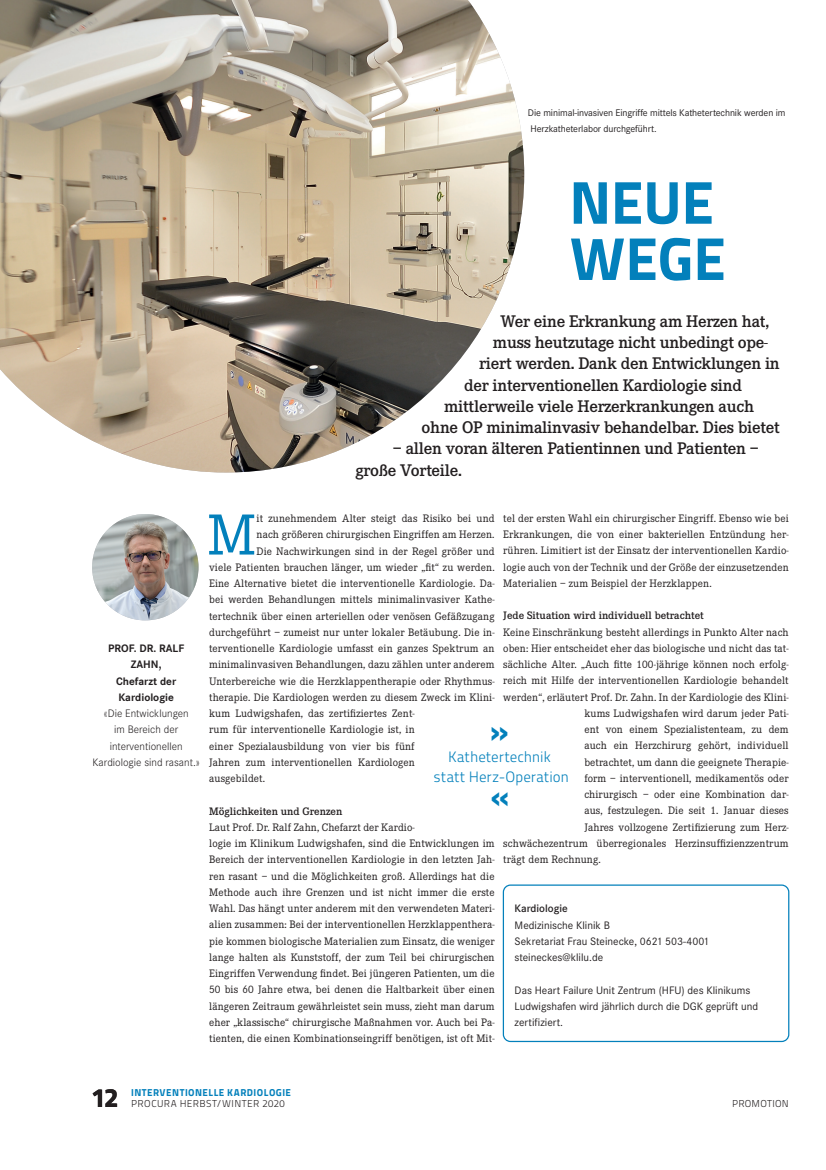
<style>
.page{position:relative;width:826px;height:1170px;background:#fff}
.page>*{position:absolute;margin:0;border:0;box-sizing:border-box;transform-origin:0 0}
.t1{font:60px/56.2px "Titillium Maps 26 L 999 wt";letter-spacing:-.01em;color:#0380bb}
.t2{font:60px "Corporate E";color:#0380bb}
.t3{font:32.5px "Titillium Maps 26 L 999 wt";color:#0380bb}
.t4{font:26.25px "Titillium Maps 26 L 999 wt";color:#231f20}
.t5{font:600 17.5px/21.2px "Corporate E";letter-spacing:-.015em;color:#231f20}
.t6{font:15px/20px "Titillium Maps 26 L 250 wt";letter-spacing:-.01em;color:#0380bb;text-align:center}
.t7{font:11.25px/16.2px "Corporate E";letter-spacing:.01em;color:#231f20}
.t8{font:11.25px/16.2px "Corporate S";color:#231f20}
.t9{font:300 11.25px/16.2px "Corporate S";color:#231f20;text-align:center}
.t10{font:600 11.25px "Corporate E";color:#231f20}
.t11{font:700 11.25px/16.2px "Corporate S";color:#231f20;text-align:center}
.t12{font:600 11.25px "Corporate S";color:#231f20}
.t13{font:10px/16.2px "Corporate S";letter-spacing:-.01em;color:#231f20}
.t14{font:10px "Titillium Maps 26 L 250 wt";letter-spacing:.035em;color:#231f20}
.t15{font:10px "Titillium Maps 26 L 999 wt";letter-spacing:.045em;color:#0380bb}
</style>
<div class="page">
<img style="left:0;top:0;width:524px;height:472px">
<img style="left:92px;top:514px;width:106px;height:106px;border-radius:53px">
<div style="left:503px;top:884px;width:286px;height:157px;border:1px solid #0380bb;border-radius:7px"></div>
<p class="t13" style="left:528px;top:104px;width:259px">Die minimal-invasiven Eingriffe mittels Kathetertechnik werden im<br>Herzkatheterlabor durchgeführt.</p>
<h1 class="t1" style="left:569px;top:171px;width:159px">NEUE<br>WEGE</h1>
<h3 class="t5" style="left:500px;top:311px;width:270px">Wer eine Erkrankung am Herzen hat,</h3>
<h3 class="t5" style="left:493px;top:332px;width:276px">muss heutzutage nicht unbedingt ope-</h3>
<h3 class="t5" style="left:479px;top:353px;width:302px">riert werden. Dank den Entwicklungen in</h3>
<h3 class="t5" style="left:464px;top:374px;width:279px">der interventionellen Kardiologie sind</h3>
<h3 class="t5" style="left:444px;top:396px;width:311px">mittlerweile viele Herzerkrankungen auch</h3>
<h3 class="t5" style="left:421px;top:417px;width:359px">ohne OP minimalinvasiv behandelbar. Dies bietet</h3>
<h3 class="t5" style="left:355px;top:438px;width:405px;text-indent:38px">– allen voran älteren Patientinnen und Patienten – große Vorteile.</h3>
<p class="t11" style="left:108px;top:639px;width:77px">PROF. DR. RALF<br>ZAHN,<br>Chefarzt der<br>Kardiologie</p>
<p class="t9" style="left:93px;top:705px;width:109px">«Die Entwicklungen<br>im Bereich der interventionellen<br>Kardiologie sind rasant.»</p>
<p class="t7" style="left:503px;top:510px;width:287px;text-align:justify">tel der ersten Wahl ein chirurgischer Eingriff. Ebenso wie bei Erkrankungen, die von einer bakteriellen Entzündung her&shy;rühren. Limitiert ist der Einsatz der interventionellen Kardio&shy;logie auch von der Technik und der Größe der einzusetzenden Materialien – zum Beispiel der Herzklappen.</p>
<p class="t10" style="left:503px;top:609px;width:202px">Jede Situation wird individuell betrachtet</p>
<p class="t7" style="left:503px;top:624px;width:287px">Keine Einschränkung besteht allerdings in Punkto Alter nach</p>
<p class="t7" style="left:503px;top:640px;width:287px">oben: Hier entscheidet eher das biologische und nicht das tat-</p>
<p class="t7" style="left:503px;top:656px;width:287px">sächliche Alter. „Auch fitte 100-jährige können noch erfolg-</p>
<p class="t7" style="left:503px;top:672px;width:287px">reich mit Hilfe der interventionellen Kardiologie behandelt</p>
<p class="t7" style="left:503px;top:689px;width:287px">werden“, erläutert Prof. Dr. Zahn. In der Kardiologie des Klini-</p>
<p class="t7" style="left:584px;top:705px;width:206px">kums Ludwigshafen wird darum jeder Pati-</p>
<p class="t7" style="left:584px;top:721px;width:206px">ent von einem Spezialistenteam, zu dem</p>
<p class="t7" style="left:584px;top:737px;width:206px">auch ein Herzchirurg gehört, individuell</p>
<p class="t7" style="left:584px;top:754px;width:206px">betrachtet, um dann die geeignete Therapie-</p>
<p class="t7" style="left:584px;top:770px;width:206px">form – interventionell, medikamentös oder</p>
<p class="t7" style="left:584px;top:786px;width:206px">chirurgisch – oder eine Kombination dar-</p>
<p class="t7" style="left:584px;top:802px;width:206px">aus, festzulegen. Die seit 1. Januar dieses</p>
<p class="t7" style="left:584px;top:819px;width:206px">Jahres vollzogene Zertifizierung zum Herz-</p>
<p class="t7" style="left:503px;top:835px;width:287px">schwächezentrum überregionales Herzinsuffizienzzentrum</p>
<p class="t7" style="left:503px;top:851px;width:99px">trägt dem Rechnung.</p>
<h1 class="t2" style="left:207px;top:502px;width:50px">M</h1>
<p class="t7" style="left:256px;top:510px;width:239px">it zunehmendem Alter steigt das Risiko bei und</p>
<p class="t7" style="left:256px;top:526px;width:239px">nach größeren chirurgischen Eingriffen am Herzen.</p>
<p class="t7" style="left:256px;top:543px;width:239px">Die Nachwirkungen sind in der Regel größer und</p>
<p class="t7" style="left:209px;top:559px;width:287px">viele Patienten brauchen länger, um wieder „fit“ zu werden.</p>
<p class="t7" style="left:209px;top:575px;width:287px">Eine Alternative bietet die interventionelle Kardiologie. Da-</p>
<p class="t7" style="left:209px;top:591px;width:287px">bei werden Behandlungen mittels minimalinvasiver Kathe-</p>
<p class="t7" style="left:209px;top:608px;width:287px">tertechnik über einen arteriellen oder venösen Gefäßzugang</p>
<p class="t7" style="left:209px;top:624px;width:287px">durchgeführt – zumeist nur unter lokaler Betäubung. Die in-</p>
<p class="t7" style="left:209px;top:640px;width:287px">terventionelle Kardiologie umfasst ein ganzes Spektrum an</p>
<p class="t7" style="left:209px;top:656px;width:287px">minimalinvasiven Behandlungen, dazu zählen unter anderem</p>
<p class="t7" style="left:209px;top:673px;width:287px">Unterbereiche wie die Herzklappentherapie oder Rhythmus-</p>
<p class="t7" style="left:209px;top:689px;width:287px">therapie. Die Kardiologen werden zu diesem Zweck im Klini-</p>
<p class="t7" style="left:209px;top:705px;width:207px">kum Ludwigshafen, das zertifiziertes Zent-</p>
<p class="t7" style="left:209px;top:721px;width:207px">rum für interventionelle Kardiologie ist, in</p>
<p class="t7" style="left:209px;top:738px;width:207px">einer Spezialausbildung von vier bis fünf</p>
<p class="t7" style="left:209px;top:754px;width:207px">Jahren zum interventionellen Kardiologen</p>
<p class="t7" style="left:209px;top:770px;width:57px">ausgebildet.</p>
<p class="t10" style="left:209px;top:804px;width:135px">Möglichkeiten und Grenzen</p>
<p class="t7" style="left:209px;top:819px;width:287px">Laut Prof. Dr. Ralf Zahn, Chefarzt der Kardio-<br>logie im Klinikum Ludwigshafen, sind die Entwicklungen im Bereich der interventionellen Kardiologie in den letzten Jah&shy;ren rasant – und die Möglichkeiten groß. Allerdings hat die Methode auch ihre Grenzen und ist nicht immer die erste Wahl. Das hängt unter anderem mit den verwendeten Materi&shy;alien zusammen: Bei der interventionellen Herzklappenthera&shy;pie kommen biologische Materialien zum Einsatz, die weniger lange halten als Kunststoff, der zum Teil bei chirurgischen Eingriffen Verwendung findet. Bei jüngeren Patienten, um die 50 bis 60 Jahre etwa, bei denen die Haltbarkeit über einen längeren Zeitraum gewährleistet sein muss, zieht man darum eher „klassische“ chirurgische Maßnahmen vor. Auch bei Pa&shy;tienten, die einen Kombinationseingriff benötigen, ist oft Mit-</p>
<h2 class="t3" style="left:489px;top:704px;width:21px">»</h2>
<h3 class="t6" style="left:433px;top:745px;width:137px">Kathetertechnik statt Herz-Operation</h3>
<h2 class="t3" style="left:489px;top:769px;width:21px">«</h2>
<p class="t12" style="left:514px;top:902px;width:55px">Kardiologie</p>
<p class="t8" style="left:514px;top:916px;width:196px">Medizinische Klinik B<br>Sekretariat Frau Steinecke, 0621 503-4001 steineckes@klilu.de</p>
<p class="t8" style="left:514px;top:981px;width:245px">Das Heart Failure Unit Zentrum (HFU) des Klinikums<br>Ludwigshafen wird jährlich durch die DGK geprüft und zertifiziert.</p>
<p class="t15" style="left:131px;top:1084px;width:161px">INTERVENTIONELLE KARDIOLOGIE</p>
<p class="t14" style="left:131px;top:1096px;width:155px">PROCURA HERBST/WINTER 2020</p>
<h3 class="t4" style="left:92px;top:1077px;width:28px">12</h3>
<p class="t14" style="left:732px;top:1096px;width:58px">PROMOTION</p>
</div>
